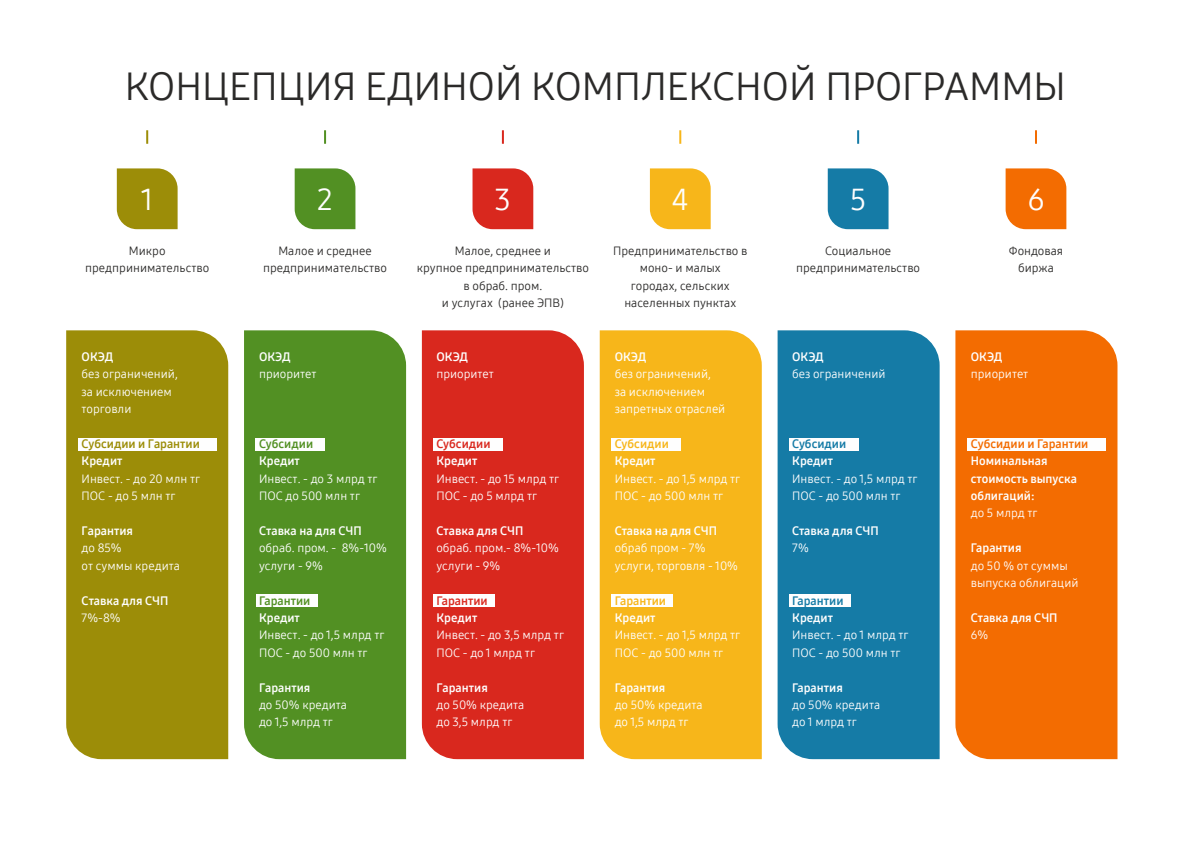
<style>
.page{position:relative;width:1191px;height:842px;background:#fff}
.page>*{position:absolute;margin:0;border:0;box-sizing:border-box;transform-origin:0 0}
.t1{font:39.1px "Samsung One 400";color:#2b2a29}
.t2{font:30.3px "Samsung One 400";color:#fefefe}
.t3{font:12px/17.4px "Samsung One 400";color:#fefefe}
.t4{font:12px/17.4px "Samsung One 700";color:#fefefe}
.t5{font:12px/17.4px "Samsung One 400";color:#2b2a29;text-align:center}
.t6{font:12px "Samsung One 700";color:#9c8d08}
.t7{font:12px "Samsung One 700";color:#f36c01}
.t8{font:12px "Samsung One 700";color:#529023}
.t9{font:12px "Samsung One 700";color:#d9281e}
.t10{font:12px "Samsung One 700";color:#f7b61a}
.t11{font:12px "Samsung One 700";color:#157ba6}
</style>
<div class="page">
<div style="left:422px;top:330px;width:162px;height:429px;background:#d9281e"></div>
<div style="left:650px;top:168px;width:60px;height:61px;background:#f7b61a"></div>
<svg style="left:827px;top:168px;width:61px;height:61px;background:#2383ab"></svg>
<svg style="left:1005px;top:168px;width:61px;height:61px;background:#f37510"></svg>
<div style="left:295px;top:168px;width:60px;height:61px;background:#529023"></div>
<svg style="left:472px;top:168px;width:61px;height:61px;background:#db352b"></svg>
<div style="left:244px;top:330px;width:162px;height:429px;background:#529023"></div>
<svg style="left:117px;top:168px;width:61px;height:61px;background:#a19316"></svg>
<div style="left:66px;top:330px;width:162px;height:429px;background:#9c8d08"></div>
<svg style="left:146px;top:130px;width:2px;height:14px"></svg>
<svg style="left:1035px;top:130px;width:2px;height:14px"></svg>
<svg style="left:324px;top:130px;width:2px;height:14px"></svg>
<svg style="left:502px;top:130px;width:2px;height:14px"></svg>
<svg style="left:679px;top:130px;width:2px;height:14px"></svg>
<svg style="left:857px;top:130px;width:2px;height:14px"></svg>
<div style="left:256px;top:438px;width:69px;height:13px;background:#fefefe"></div>
<div style="left:256px;top:594px;width:61px;height:13px;background:#fefefe"></div>
<div style="left:79px;top:438px;width:138px;height:13px;background:#fefefe"></div>
<div style="left:433px;top:438px;width:69px;height:13px;background:#fefefe"></div>
<div style="left:433px;top:594px;width:62px;height:13px;background:#fefefe"></div>
<div style="left:777px;top:330px;width:162px;height:429px;background:#157ba6"></div>
<div style="left:600px;top:330px;width:162px;height:429px;background:#f7b61a"></div>
<div style="left:611px;top:438px;width:69px;height:13px;background:#fefefe"></div>
<div style="left:611px;top:594px;width:62px;height:13px;background:#fefefe"></div>
<div style="left:789px;top:438px;width:69px;height:12px;background:#fefefe"></div>
<div style="left:789px;top:594px;width:62px;height:13px;background:#fefefe"></div>
<div style="left:955px;top:330px;width:162px;height:429px;background:#f36c01"></div>
<div style="left:968px;top:438px;width:138px;height:13px;background:#fefefe"></div>
<h1 class="t1" style="left:125px;top:60px;width:942px">КОНЦЕПЦИЯ ЕДИНОЙ КОМПЛЕКСНОЙ ПРОГРАММЫ</h1>
<h2 class="t2" style="left:141px;top:179px;width:15px">1</h2>
<h2 class="t2" style="left:317px;top:179px;width:17px">2</h2>
<h2 class="t2" style="left:494px;top:179px;width:18px">3</h2>
<p class="t5" style="left:85px;top:242px;width:125px">Микро предпринимательство</p>
<p class="t5" style="left:263px;top:242px;width:125px">Малое и среднее предпринимательство</p>
<p class="t5" style="left:417px;top:242px;width:174px">Малое, среднее и<br>крупное предпринимательство в обраб. пром.<br>и услугах (ранее ЭПВ)</p>
<h2 class="t2" style="left:672px;top:179px;width:19px">4</h2>
<h2 class="t2" style="left:850px;top:179px;width:18px">5</h2>
<p class="t5" style="left:613px;top:242px;width:136px">Предпринимательство в моно- и малых<br>городах, сельских населенных пунктах</p>
<p class="t5" style="left:796px;top:242px;width:125px">Социальное предпринимательство</p>
<h2 class="t2" style="left:1027px;top:179px;width:18px">6</h2>
<p class="t5" style="left:1009px;top:242px;width:56px">Фондовая биржа</p>
<p class="t4" style="left:82px;top:348px;width:33px">ОКЭД</p>
<p class="t3" style="left:82px;top:365px;width:98px">без ограничений, за исключением торговли</p>
<p class="t6" style="left:82px;top:435px;width:120px">Субсидии и Гарантии</p>
<p class="t4" style="left:82px;top:452px;width:42px">Кредит</p>
<p class="t3" style="left:82px;top:470px;width:120px">Инвест. - до 20 млн тг<br>ПОС - до 5 млн тг</p>
<p class="t4" style="left:82px;top:522px;width:53px">Гарантия</p>
<p class="t3" style="left:82px;top:539px;width:100px">до 85%<br>от суммы кредита</p>
<p class="t4" style="left:82px;top:591px;width:88px">Ставка для СЧП</p>
<p class="t3" style="left:82px;top:609px;width:41px">7%-8%</p>
<p class="t4" style="left:259px;top:348px;width:33px">ОКЭД</p>
<p class="t3" style="left:259px;top:365px;width:59px">приоритет</p>
<p class="t8" style="left:259px;top:435px;width:56px">Субсидии</p>
<p class="t4" style="left:259px;top:452px;width:42px">Кредит</p>
<p class="t3" style="left:259px;top:470px;width:120px">Инвест. - до 3 млрд тг<br>ПОС до 500 млн тг</p>
<p class="t4" style="left:259px;top:522px;width:104px">Ставка на для СЧП</p>
<p class="t3" style="left:259px;top:539px;width:129px">обраб. пром. - 8%-10% услуги - 9%</p>
<p class="t8" style="left:259px;top:592px;width:53px">Гарантии</p>
<p class="t4" style="left:259px;top:609px;width:42px">Кредит</p>
<p class="t3" style="left:259px;top:626px;width:127px">Инвест. - до 1,5 млрд тг<br>ПОС - до 500 млн тг</p>
<p class="t4" style="left:259px;top:678px;width:53px">Гарантия</p>
<p class="t3" style="left:259px;top:696px;width:89px">до 50% кредита до 1,5 млрд тг</p>
<p class="t4" style="left:436px;top:348px;width:33px">ОКЭД</p>
<p class="t3" style="left:436px;top:365px;width:59px">приоритет</p>
<p class="t9" style="left:436px;top:435px;width:56px">Субсидии</p>
<p class="t4" style="left:436px;top:452px;width:42px">Кредит</p>
<p class="t3" style="left:436px;top:470px;width:124px">Инвест. - до 15 млрд тг<br>ПОС - до 5 млрд тг</p>
<p class="t4" style="left:436px;top:522px;width:88px">Ставка для СЧП</p>
<p class="t3" style="left:436px;top:539px;width:124px">обраб. пром.- 8%-10% услуги - 9%</p>
<p class="t9" style="left:436px;top:592px;width:53px">Гарантии</p>
<p class="t4" style="left:436px;top:609px;width:42px">Кредит</p>
<p class="t3" style="left:436px;top:626px;width:129px">Инвест. - до 3,5 млрд тг<br>ПОС - до 1 млрд тг</p>
<p class="t4" style="left:436px;top:678px;width:53px">Гарантия</p>
<p class="t3" style="left:436px;top:696px;width:89px">до 50% кредита до 3,5 млрд тг</p>
<p class="t4" style="left:615px;top:348px;width:33px">ОКЭД</p>
<p class="t3" style="left:615px;top:365px;width:112px">без ограничений,<br>за исключением запретных отраслей</p>
<p class="t10" style="left:615px;top:435px;width:56px">Субсидии</p>
<p class="t4" style="left:615px;top:452px;width:42px">Кредит</p>
<p class="t3" style="left:615px;top:470px;width:127px">Инвест. - до 1,5 млрд тг<br>ПОС - до 500 млн тг</p>
<p class="t4" style="left:615px;top:522px;width:104px">Ставка на для СЧП</p>
<p class="t3" style="left:615px;top:539px;width:125px">обраб пром - 7% услуги, торговля - 10%</p>
<p class="t10" style="left:615px;top:592px;width:53px">Гарантии</p>
<p class="t4" style="left:615px;top:609px;width:42px">Кредит</p>
<p class="t3" style="left:615px;top:626px;width:127px">Инвест. - до 1,5 млрд тг<br>ПОС - до 500 млн тг</p>
<p class="t4" style="left:615px;top:678px;width:52px">Гарантия</p>
<p class="t3" style="left:615px;top:696px;width:89px">до 50% кредита до 1,5 млрд тг</p>
<p class="t4" style="left:792px;top:348px;width:33px">ОКЭД</p>
<p class="t3" style="left:792px;top:365px;width:95px">без ограничений</p>
<p class="t11" style="left:792px;top:435px;width:56px">Субсидии</p>
<p class="t4" style="left:792px;top:452px;width:42px">Кредит</p>
<p class="t3" style="left:792px;top:470px;width:127px">Инвест. - до 1,5 млрд тг<br>ПОС - до 500 млн тг</p>
<p class="t4" style="left:792px;top:522px;width:88px">Ставка для СЧП</p>
<p class="t3" style="left:792px;top:539px;width:18px">7%</p>
<p class="t11" style="left:792px;top:592px;width:53px">Гарантии</p>
<p class="t4" style="left:792px;top:609px;width:42px">Кредит</p>
<p class="t3" style="left:792px;top:626px;width:118px">Инвест. - до 1 млрд тг<br>ПОС - до 500 млн тг</p>
<p class="t4" style="left:792px;top:678px;width:52px">Гарантия</p>
<p class="t3" style="left:792px;top:696px;width:89px">до 50% кредита до 1 млрд тг</p>
<p class="t4" style="left:971px;top:348px;width:33px">ОКЭД</p>
<p class="t3" style="left:971px;top:365px;width:59px">приоритет</p>
<p class="t7" style="left:971px;top:435px;width:119px">Субсидии и Гарантии</p>
<p class="t4" style="left:971px;top:452px;width:108px">Номинальная стоимость выпуска облигаций:</p>
<p class="t3" style="left:971px;top:504px;width:68px">до 5 млрд тг</p>
<p class="t4" style="left:971px;top:539px;width:52px">Гарантия</p>
<p class="t3" style="left:971px;top:557px;width:109px">до 50 % от суммы выпуска облигаций</p>
<p class="t4" style="left:971px;top:609px;width:88px">Ставка для СЧП</p>
<p class="t3" style="left:971px;top:626px;width:19px">6%</p>
</div>
